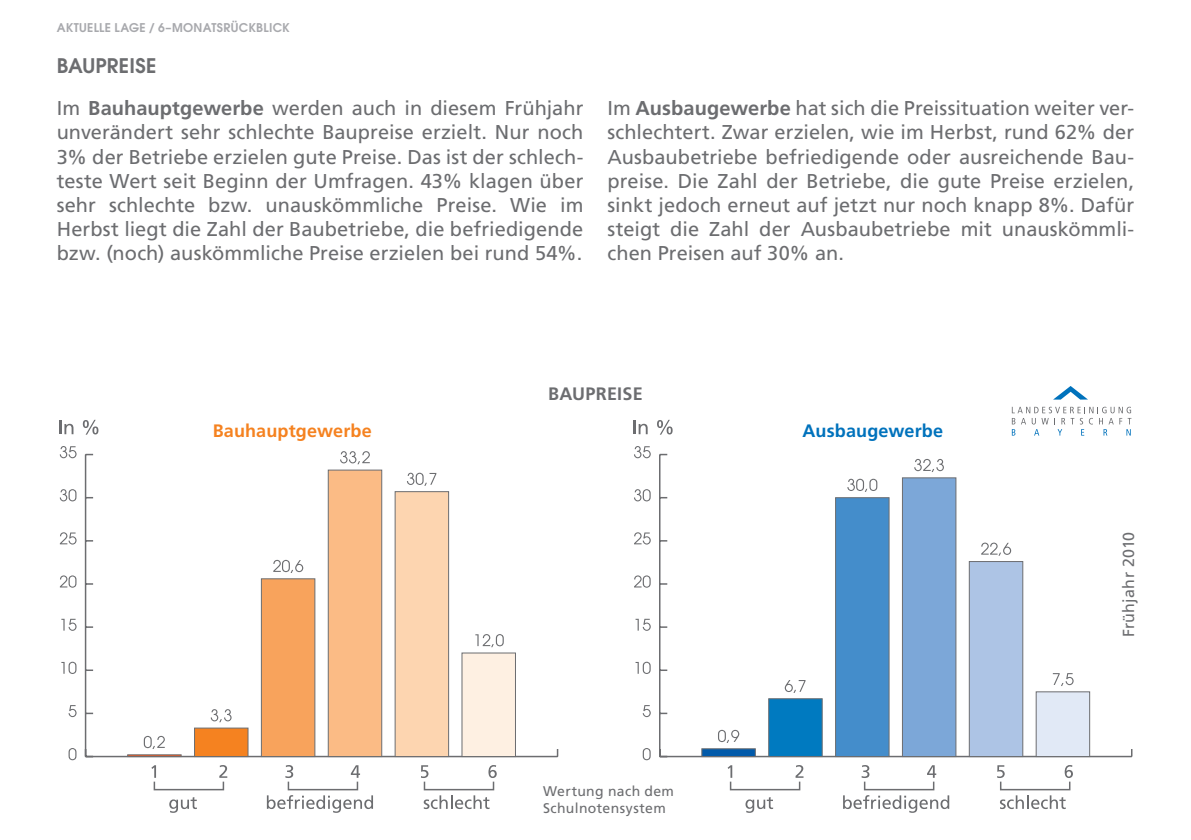
<style>
.page{position:relative;width:1191px;height:840px;background:#fff}
.page>*{position:absolute;margin:0;border:0;box-sizing:border-box;transform-origin:0 0}
.t1{font:20px/24px "Frutiger";letter-spacing:.005em;color:#6c6d70;text-align:justify}
.t2{font:600 20px "Avant Garde";letter-spacing:.01em;color:#6c6d70}
.t3{font:700 18px "Frutiger";letter-spacing:.01em;color:#f58220}
.t4{font:700 18px "Frutiger";letter-spacing:.01em;color:#0072bc}
.t5{font:700 18px "Frutiger";color:#6c6d70}
.t6{font:16px "Frutiger";letter-spacing:.015em;color:#6c6d70}
.t7{font:14px/16.8px "Frutiger";letter-spacing:.03em;color:#6c6d70}
.t8{font:600 12px "Avant Garde";letter-spacing:.03em;color:#a8a9ad}
.s1{font-weight:700}
</style>
<div class="page">
<svg style="left:59px;top:420px;width:14px;height:14px"></svg>
<svg style="left:83px;top:419px;width:15px;height:15px"></svg>
<hr style="left:86px;top:755px;width:471px;height:1px;background:#6c6d70">
<svg style="left:86px;top:748px;width:7px;height:8px"></svg>
<svg style="left:86px;top:453px;width:7px;height:2px"></svg>
<hr style="left:85px;top:454px;width:1px;height:302px;background:#6c6d70">
<div style="left:461px;top:652px;width:55px;height:104px;background:#fef0e2;border:1px solid #6c6d70"></div>
<div style="left:394px;top:491px;width:55px;height:265px;background:#fdd5b0;border:1px solid #6c6d70"></div>
<div style="left:328px;top:469px;width:54px;height:287px;background:#fbbb85;border:1px solid #6c6d70"></div>
<div style="left:261px;top:578px;width:54px;height:178px;background:#f8a35c;border:1px solid #6c6d70"></div>
<div style="left:194px;top:727px;width:54px;height:29px;background:#f58220;border:1px solid #6c6d70"></div>
<div style="left:127px;top:753px;width:55px;height:3px;background:#f15921;border:1px solid #6c6d70"></div>
<svg style="left:475px;top:634px;width:29px;height:12px"></svg>
<svg style="left:407px;top:472px;width:29px;height:13px"></svg>
<svg style="left:340px;top:451px;width:30px;height:13px"></svg>
<svg style="left:273px;top:559px;width:30px;height:13px"></svg>
<svg style="left:211px;top:709px;width:21px;height:12px"></svg>
<svg style="left:144px;top:735px;width:21px;height:13px"></svg>
<svg style="left:69px;top:748px;width:7px;height:11px"></svg>
<svg style="left:68px;top:705px;width:9px;height:11px"></svg>
<svg style="left:61px;top:661px;width:15px;height:12px"></svg>
<svg style="left:61px;top:618px;width:16px;height:12px"></svg>
<svg style="left:60px;top:575px;width:16px;height:12px"></svg>
<svg style="left:60px;top:532px;width:17px;height:12px"></svg>
<svg style="left:60px;top:489px;width:16px;height:12px"></svg>
<svg style="left:60px;top:446px;width:17px;height:12px"></svg>
<svg style="left:633px;top:420px;width:14px;height:14px"></svg>
<svg style="left:657px;top:419px;width:15px;height:15px"></svg>
<hr style="left:660px;top:755px;width:471px;height:1px;background:#6c6d70">
<svg style="left:660px;top:748px;width:7px;height:8px"></svg>
<svg style="left:660px;top:453px;width:7px;height:2px"></svg>
<hr style="left:659px;top:454px;width:1px;height:302px;background:#6c6d70">
<div style="left:1035px;top:691px;width:55px;height:65px;background:#e1e9f6;border:1px solid #6c6d70"></div>
<div style="left:968px;top:560px;width:55px;height:196px;background:#adc4e5;border:1px solid #6c6d70"></div>
<div style="left:902px;top:477px;width:54px;height:279px;background:#7ca7d8;border:1px solid #6c6d70"></div>
<div style="left:835px;top:497px;width:54px;height:259px;background:#448dcb;border:1px solid #6c6d70"></div>
<div style="left:768px;top:697px;width:54px;height:59px;background:#007ac0;border:1px solid #6c6d70"></div>
<svg style="left:701px;top:748px;width:55px;height:8px"></svg>
<svg style="left:1052px;top:673px;width:21px;height:12px"></svg>
<svg style="left:981px;top:542px;width:30px;height:13px"></svg>
<svg style="left:914px;top:459px;width:30px;height:13px"></svg>
<svg style="left:847px;top:478px;width:30px;height:13px"></svg>
<svg style="left:784px;top:680px;width:21px;height:12px"></svg>
<svg style="left:718px;top:729px;width:21px;height:13px"></svg>
<svg style="left:642px;top:748px;width:8px;height:11px"></svg>
<svg style="left:642px;top:705px;width:9px;height:11px"></svg>
<svg style="left:635px;top:661px;width:15px;height:12px"></svg>
<svg style="left:635px;top:618px;width:16px;height:12px"></svg>
<svg style="left:634px;top:575px;width:16px;height:12px"></svg>
<svg style="left:634px;top:532px;width:17px;height:12px"></svg>
<svg style="left:634px;top:489px;width:16px;height:12px"></svg>
<svg style="left:634px;top:446px;width:17px;height:12px"></svg>
<svg style="left:151px;top:765px;width:346px;height:47px"></svg>
<svg style="left:727px;top:765px;width:346px;height:47px"></svg>
<svg style="left:1054px;top:386px;width:33px;height:13px"></svg>
<svg style="left:1011px;top:406px;width:120px;height:29px"></svg>
<p class="t8" style="left:57px;top:20px;width:17px">AKTUELLE</p>
<p class="t8" style="left:114px;top:20px;width:16px">LAGE</p>
<p class="t8" style="left:149px;top:20px;width:63px">/ 6–MONATSRÜCK</p>
<p class="t8" style="left:256px;top:20px;width:26px">BLICK</p>
<p class="t2" style="left:57px;top:52px;width:101px">BAUPREISE</p>
<p class="t1" style="left:57px;top:96px;width:528px">Im <span class="s1">Bauhauptgewerbe</span> werden auch in diesem Frühjahr unverändert sehr schlechte Baupreise erzielt. Nur noch 3% der Betriebe erzielen gute Preise. Das ist der schlech&shy;teste Wert seit Beginn der Umfragen. 43% klagen über sehr schlechte bzw. unauskömmliche Preise. Wie im Herbst liegt die Zahl der Baubetriebe, die befriedigende bzw. (noch) auskömmliche Preise erzielen bei rund 54%.</p>
<p class="t1" style="left:607px;top:96px;width:528px">Im <span class="s1">Ausbaugewerbe</span> hat sich die Preissituation weiter ver&shy;schlechtert. Zwar erzielen, wie im Herbst, rund 62% der Ausbaubetriebe befriedigende oder ausreichende Bau&shy;preise. Die Zahl der Betriebe, die gute Preise erzielen, sinkt jedoch erneut auf jetzt nur noch knapp 8%. Dafür steigt die Zahl der Ausbaubetriebe mit unauskömmli&shy;chen Preisen auf 30% an.</p>
<p class="t5" style="left:548px;top:383px;width:13px">BAU</p>
<p class="t5" style="left:585px;top:383px;width:21px">PREISE</p>
<p class="t3" style="left:213px;top:420px;width:161px">Bauhauptgewerbe</p>
<p class="t4" style="left:802px;top:420px;width:142px">Ausbaugewerbe</p>
<p class="t7" style="left:543px;top:782px;width:132px">Wertung nach dem<br>Schulnotensystem</p>
<p class="t6" style="left:1119px;top:637px;width:107px;rotate:-90deg">Frühjahr 2010</p>
</div>
